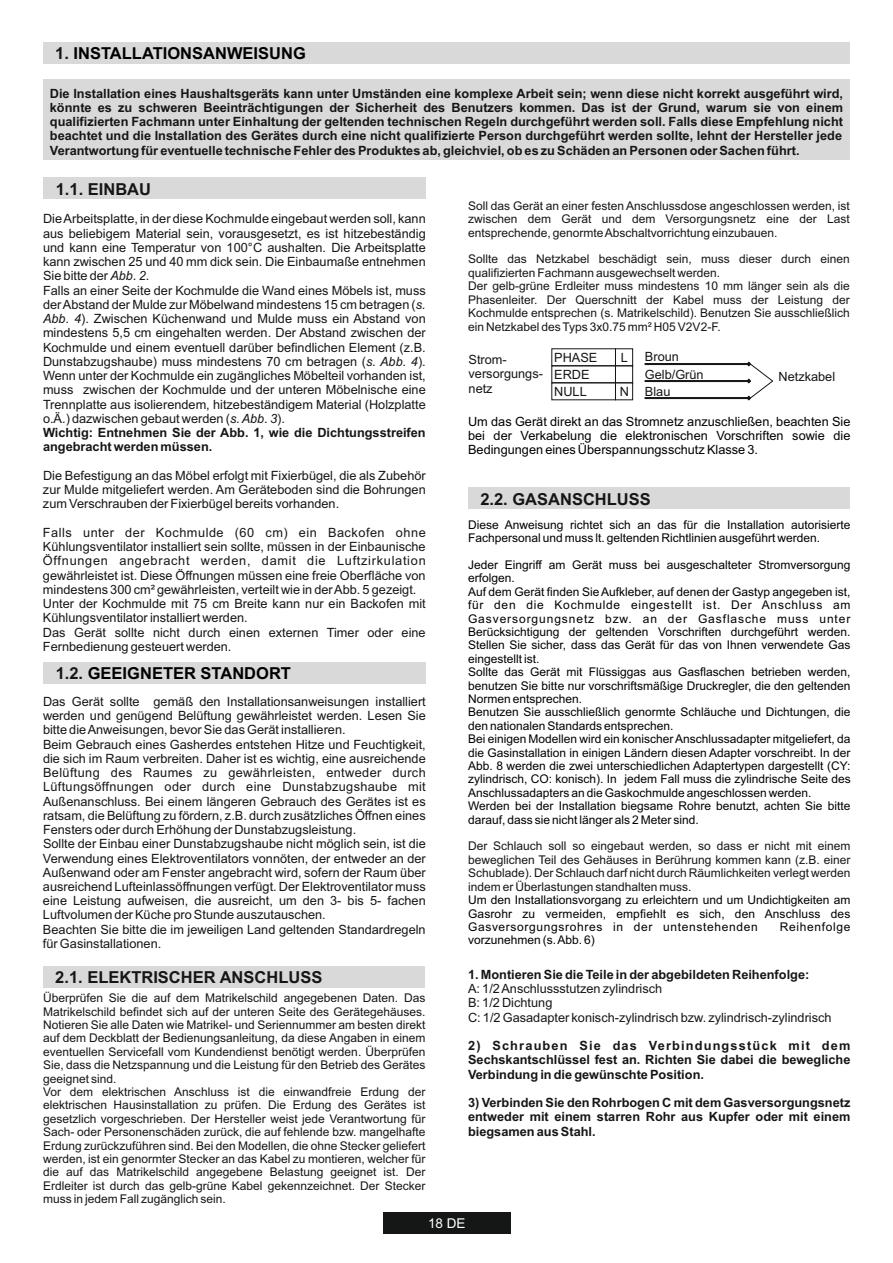
<style>
.page{position:relative;width:893px;height:1263px;background:#fff}
.page>*{position:absolute;margin:0;border:0;box-sizing:border-box;transform-origin:0 0}
.t1{font:700 16.5px "Arial";color:#151616}
.t2{font:700 16.5px "Arial";color:#000}
.t3{font:13.5px "Arial";color:#fff}
.t4{font:12.75px/14.2px "Arial";color:#151616}
.t5{font:700 12.75px/14.2px "Arial";color:#151616;text-align:justify}
.t6{font:12.75px/14.2px "Arial";color:#000;text-align:justify}
.t7{font:12px/13.4px "Arial";color:#151616}
.t8{font:12px/13.4px "Arial";color:#000}
.t9{font:12px "Arial";letter-spacing:.055em;color:#000}
.s1{color:#151616}
.s2{font-style:italic}
.s3{font-weight:700}
</style>
<div class="page">
<div style="left:383px;top:1212px;width:127px;height:21px;background:#151616"></div>
<div style="left:43px;top:43px;width:807px;height:21px;background:#d9d9da"></div>
<div style="left:43px;top:79px;width:807px;height:81px;background:#d9d9da"></div>
<div style="left:43px;top:178px;width:383px;height:21px;background:#d9d9da"></div>
<div style="left:43px;top:662px;width:383px;height:21px;background:#d9d9da"></div>
<div style="left:43px;top:966px;width:382px;height:21px;background:#d9d9da"></div>
<div style="left:551px;top:365px;width:65px;height:18px;border:1px solid #151616"></div>
<div style="left:551px;top:382px;width:65px;height:18px;border:1px solid #151616"></div>
<div style="left:615px;top:348px;width:18px;height:18px;border:1px solid #151616"></div>
<div style="left:615px;top:365px;width:18px;height:18px;border:1px solid #151616"></div>
<div style="left:615px;top:382px;width:18px;height:18px;border:1px solid #151616"></div>
<svg style="left:644px;top:362px;width:129px;height:38px"></svg>
<div style="left:468px;top:488px;width:382px;height:21px;background:#d9d9da"></div>
<p class="t2" style="left:55px;top:47px;width:252px"><span class="s1">1.</span> INSTALLATIONSANWEISUNG</p>
<p class="t5" style="left:50px;top:87px;width:795px">Die Installation eines Haushaltsgeräts kann unter Umständen eine komplexe Arbeit sein; wenn diese nicht korrekt ausgeführt wird, könnte es zu schweren Beeinträchtigungen der Sicherheit des Benutzers kommen. Das ist der Grund, warum sie von einem qualifizierten Fachmann unter Einhaltung der geltenden technischen Regeln durchgeführt werden soll. Falls diese Empfehlung nicht beachtet und die Installation des Gerätes durch eine nicht qualifizierte Person durchgeführt werden sollte, lehnt der Hersteller jede Verantwortung für eventuelle technische Fehler des Produktes ab, gleichviel, ob es zu Schäden an Personen oder Sachen führt.</p>
<p class="t1" style="left:56px;top:183px;width:97px">1.1. EINBAU</p>
<p class="t4" style="left:43px;top:213px;width:384px">Die Arbeitsplatte, in der diese Kochmulde eingebaut werden soll, kann aus beliebigem Material sein, vorausgesetzt, es ist hitzebeständig und kann eine Temperatur von 100°C aushalten. Die Arbeitsplatte kann zwischen 25 und 40 mm dick sein. Die Einbaumaße entnehmen Sie bitte der <span class="s2">Abb. 2</span>.<br>Falls an einer Seite der Kochmulde die Wand eines Möbels ist, muss der Abstand der Mulde zur Möbelwand mindestens 15 cm betragen (<span class="s2">s.<br>Abb. 4</span>). Zwischen Küchenwand und Mulde muss ein Abstand von mindestens 5,5 cm eingehalten werden. Der Abstand zwischen der Kochmulde und einem eventuell darüber befindlichen Element (z.B.<br>Dunstabzugshaube) muss mindestens 70 cm betragen (<span class="s2">s. Abb. 4</span>).<br>Wenn unter der Kochmulde ein zugängliches Möbelteil vorhanden ist, muss zwischen der Kochmulde und der unteren Möbelnische eine Trennplatte aus isolierendem, hitzebeständigem Material (Holzplatte o.Ä.) dazwischen gebaut werden (<span class="s2">s. Abb. 3</span>).<br><span class="s3">Wichtig: Entnehmen Sie der Abb. 1, wie die Dichtungsstreifen angebracht werden müssen.</span></p>
<p class="t4" style="left:43px;top:469px;width:384px;text-align:justify">Die Befestigung an das Möbel erfolgt mit Fixierbügel, die als Zubehör zur Mulde mitgeliefert werden. Am Geräteboden sind die Bohrungen zum Verschrauben der Fixierbügel bereits vorhanden.</p>
<p class="t4" style="left:43px;top:526px;width:384px">Falls unter der Kochmulde (60 cm) ein Backofen ohne Kühlungsventilator installiert sein sollte, müssen in der Einbaunische Öffnungen angebracht werden, damit die Luftzirkulation gewährleistet ist. Diese Öffnungen müssen eine freie Oberfläche von mindestens 300 cm² gewährleisten, verteilt wie in der Abb. 5 gezeigt.<br>Unter der Kochmulde mit 75 cm Breite kann nur ein Backofen mit Kühlungsventilator installiert werden.<br>Das Gerät sollte nicht durch einen externen Timer oder eine Fernbedienung gesteuert werden.</p>
<p class="t2" style="left:56px;top:667px;width:237px"><span class="s1">1.2.</span> GEEIGNETER STANDORT</p>
<p class="t4" style="left:43px;top:695px;width:384px">Das Gerät sollte gemäß den Installationsanweisungen installiert werden und genügend Belüftung gewährleistet werden. Lesen Sie bitte die Anweisungen, bevor Sie das Gerät installieren.<br>Beim Gebrauch eines Gasherdes entstehen Hitze und Feuchtigkeit, die sich im Raum verbreiten. Daher ist es wichtig, eine ausreichende Belüftung des Raumes zu gewährleisten, entweder durch Lüftungsöffnungen oder durch eine Dunstabzugshaube mit Außenanschluss. Bei einem längeren Gebrauch des Gerätes ist es ratsam, die Belüftung zu fördern, z.B. durch zusätzliches Öffnen eines Fensters oder durch Erhöhung der Dunstabzugsleistung.<br>Sollte der Einbau einer Dunstabzugshaube nicht möglich sein, ist die Verwendung eines Elektroventilators vonnöten, der entweder an der Außenwand oder am Fenster angebracht wird, sofern der Raum über ausreichend Lufteinlassöffnungen verfügt. Der Elektroventilator muss eine Leistung aufweisen, die ausreicht, um den 3- bis 5- fachen Luftvolumen der Küche pro Stunde auszutauschen.<br>Beachten Sie bitte die im jeweiligen Land geltenden Standardregeln für Gasinstallationen.</p>
<p class="t1" style="left:55px;top:971px;width:269px">2.1. ELEKTRISCHER ANSCHLUSS</p>
<p class="t7" style="left:43px;top:992px;width:384px">Überprüfen Sie die auf dem Matrikelschild angegebenen Daten. Das Matrikelschild befindet sich auf der unteren Seite des Gerätegehäuses.<br>Notieren Sie alle Daten wie Matrikel- und Seriennummer am besten direkt auf dem Deckblatt der Bedienungsanleitung, da diese Angaben in einem eventuellen Servicefall vom Kundendienst benötigt werden. Überprüfen Sie, dass die Netzspannung und die Leistung für den Betrieb des Gerätes geeignet sind.<br>Vor dem elektrischen Anschluss ist die einwandfreie Erdung der elektrischen Hausinstallation zu prüfen. Die Erdung des Gerätes ist gesetzlich vorgeschrieben. Der Hersteller weist jede Verantwortung für Sach- oder Personenschäden zurück, die auf fehlende bzw. mangelhafte Erdung zurückzuführen sind. Bei den Modellen, die ohne Stecker geliefert werden, ist ein genormter Stecker an das Kabel zu montieren, welcher für die auf das Matrikelschild angegebene Belastung geeignet ist. Der Erdleiter ist durch das gelb-grüne Kabel gekennzeichnet. Der Stecker muss in jedem Fall zugänglich sein.</p>
<p class="t7" style="left:468px;top:200px;width:383px;text-align:justify">Soll das Gerät an einer festen Anschlussdose angeschlossen werden, ist zwischen dem Gerät und dem Versorgungsnetz eine der Last entsprechende, genormte Abschaltvorrichtung einzubauen.</p>
<p class="t7" style="left:468px;top:254px;width:383px">Sollte das Netzkabel beschädigt sein, muss dieser durch einen qualifizierten Fachmann ausgewechselt werden.<br>Der gelb-grüne Erdleiter muss mindestens 10 mm länger sein als die Phasenleiter. Der Querschnitt der Kabel muss der Leistung der Kochmulde entsprechen (s. Matrikelschild). Benutzen Sie ausschließlich ein Netzkabel des Typs 3x0.75 mm² H05 V2V2-F.</p>
<p class="t4" style="left:469px;top:354px;width:76px">Strom&shy;versorgungs&shy;netz</p>
<p class="t4" style="left:554px;top:350px;width:45px;line-height:17px">PHASE<br>ERDE<br>NULL</p>
<p class="t4" style="left:621px;top:352px;width:9px">L</p>
<p class="t4" style="left:620px;top:386px;width:11px">N</p>
<p class="t4" style="left:645px;top:348px;width:60px;line-height:18.3px">Broun<br>Gelb/Grün</p>
<p class="t4" style="left:645px;top:386px;width:27px">Blau</p>
<p class="t4" style="left:778px;top:371px;width:58px">Netzkabel</p>
<p class="t6" style="left:468px;top:415px;width:384px">Um das Gerät direkt an das Stromnetz anzuschließen, beachten Sie bei der Verkabelung die elektronischen Vorschriften sowie die Bedingungen eines Überspannungsschutz Klasse 3.</p>
<p class="t1" style="left:480px;top:493px;width:172px">2.2. GASANSCHLUSS</p>
<p class="t8" style="left:468px;top:519px;width:384px">Diese Anweisung richtet sich an das für die Installation autorisierte<br>Fachpersonal und muss lt. geltenden Richtlinien ausgeführt werden.</p>
<p class="t8" style="left:468px;top:559px;width:384px">Jeder Eingriff am Gerät muss bei ausgeschalteter Stromversorgung erfolgen.<br>Auf dem Gerät finden Sie Aufkleber, auf denen der Gastyp angegeben ist, für den die Kochmulde eingestellt ist. Der Anschluss am Gasversorgungsnetz bzw. an der Gasflasche muss unter Berücksichtigung der geltenden Vorschriften durchgeführt werden.<br>Stellen Sie sicher, dass das Gerät für das von Ihnen verwendete Gas eingestellt ist.<br>Sollte das Gerät mit Flüssiggas aus Gasflaschen betrieben werden, benutzen Sie bitte nur vorschriftsmäßige Druckregler, die den geltenden Normen entsprechen.<br>Benutzen Sie ausschließlich genormte Schläuche und Dichtungen, die den nationalen Standards entsprechen.<br>Bei einigen Modellen wird ein konischer Anschlussadapter mitgeliefert, da die Gasinstallation in einigen Ländern diesen Adapter vorschreibt. In der Abb. 8 werden die zwei unterschiedlichen Adaptertypen dargestellt (CY: zylindrisch, CO: konisch). In jedem Fall muss die zylindrische Seite des Anschlussadapters an die Gaskochmulde angeschlossen werden.<br>Werden bei der Installation biegsame Rohre benutzt, achten Sie bitte darauf, dass sie nicht länger als 2 Meter sind.</p>
<p class="t7" style="left:468px;top:841px;width:384px;text-align:justify">Der Schlauch soll so eingebaut werden, so dass er nicht mit einem beweglichen Teil des Gehäuses in Berührung kommen kann (z.B. einer Schublade). Der Schlauch darf nicht durch Räumlichkeiten verlegt werden indem er Überlastungen standhalten muss.</p>
<p class="t8" style="left:468px;top:894px;width:384px;text-align:justify">Um den Installationsvorgang zu erleichtern und um Undichtigkeiten am Gasrohr zu vermeiden, empfiehlt es sich, den Anschluss des Gasversorgungsrohres in der untenstehenden</p>
<p class="t9" style="left:780px;top:922px;width:72px">Reihenfolge</p>
<p class="t8" style="left:468px;top:934px;width:128px">vorzunehmen (s. Abb. 6)</p>
<p class="t5" style="left:468px;top:968px;width:343px">1. Montieren Sie die Teile in der abgebildeten Reihenfolge:</p>
<p class="t4" style="left:468px;top:983px;width:365px">A: 1/2 Anschlussstutzen zylindrisch<br>B: 1/2 Dichtung<br>C: 1/2 Gasadapter konisch-zylindrisch bzw. zylindrisch-zylindrisch</p>
<p class="t5" style="left:468px;top:1040px;width:384px">2) Schrauben Sie das Verbindungsstück mit dem Sechskantschlüssel fest an. Richten Sie dabei die bewegliche Verbindung in die gewünschte Position.</p>
<p class="t5" style="left:468px;top:1097px;width:384px">3) Verbinden Sie den Rohrbogen C mit dem Gasversorgungsnetz entweder mit einem starren Rohr aus Kupfer oder mit einem biegsamen aus Stahl.</p>
<p class="t3" style="left:428px;top:1218px;width:39px">18 DE</p>
</div>
